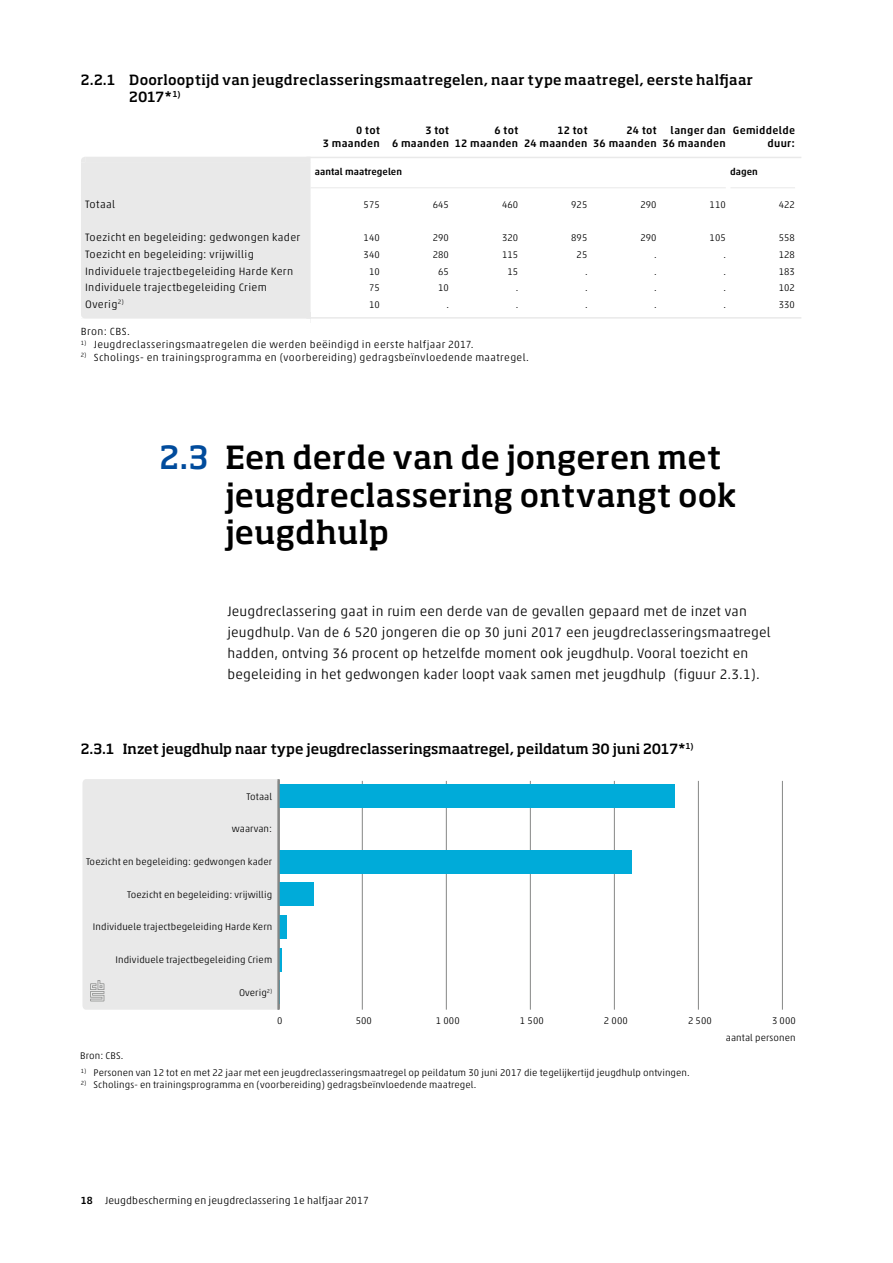
<style>
.page{position:relative;width:893px;height:1263px;background:#fff}
.page>*{position:absolute;margin:0;border:0;box-sizing:border-box;transform-origin:0 0}
.t1{font:500 31.5px/37.5px "Soho Pro";letter-spacing:.005em;color:#000}
.t2{font:300 13.8px/21px "Akko Pro";letter-spacing:.01em;color:#000}
.t3{font:500 13.8px/16.6px "Soho Pro";letter-spacing:.005em;color:#000}
.t4{font:300 10.8px "Akko Pro";letter-spacing:.025em;color:#000}
.t5{font:500 10.8px/13px "Akko Pro";letter-spacing:.025em;color:#000;text-align:right}
.t6{font:300 10.5px "Akko Pro";letter-spacing:.035em;color:#000}
.t7{font:300 10.5px "Akko Pro";letter-spacing:.01em;color:#000}
.t8{font:300 9.75px "Akko Pro";letter-spacing:.01em;color:#000}
.t9{font:500 9.75px "Akko Pro";letter-spacing:.005em;color:#000}
.s1{color:#fff}
.s2{color:#004b9c}
.s3{font-weight:500}
</style>
<div class="page">
<hr style="left:306px;top:157px;width:495px;height:1px;background:#e9e9e9">
<hr style="left:311px;top:187px;width:415px;height:1px;background:#e9e9e9">
<hr style="left:730px;top:187px;width:65px;height:1px;background:#e9e9e9">
<div style="left:81px;top:157px;width:230px;height:162px;background:#e9e9e9"></div>
<hr style="left:306px;top:317px;width:495px;height:2px;background:#e9e9e9">
<div style="left:82px;top:779px;width:195px;height:231px;background:#e9e9e9"></div>
<svg style="left:90px;top:980px;width:14px;height:21px"></svg>
<hr style="left:362px;top:781px;width:1px;height:229px;background:#868786">
<hr style="left:446px;top:781px;width:1px;height:229px;background:#868786">
<hr style="left:530px;top:781px;width:1px;height:229px;background:#868786">
<hr style="left:614px;top:781px;width:1px;height:229px;background:#868786">
<hr style="left:698px;top:781px;width:1px;height:229px;background:#868786">
<hr style="left:782px;top:781px;width:1px;height:229px;background:#868786">
<div style="left:279px;top:785px;width:396px;height:23px;background:#00abd9"></div>
<div style="left:279px;top:850px;width:353px;height:23px;background:#00abd9"></div>
<div style="left:279px;top:883px;width:35px;height:23px;background:#00abd9"></div>
<div style="left:279px;top:915px;width:8px;height:24px;background:#00abd9"></div>
<hr style="left:279px;top:948px;width:2px;height:23px;background:#00abd9">
<hr style="left:277px;top:779px;width:3px;height:231px;background:#868786">
<h2 class="t3" style="left:81px;top:71px;width:674px">2.2.1 Doorlooptijd van jeugdreclasseringsmaatregelen, naar type maatregel, eerste halfjaar<br><span class="s1">2.2.1</span> 2017*<sup>1)</sup></h2>
<p class="t5" style="left:323px;top:124px;width:59px">0 tot<br>3 maanden</p>
<p class="t5" style="left:392px;top:124px;width:59px">3 tot<br>6 maanden</p>
<p class="t5" style="left:455px;top:124px;width:65px">6 tot<br>12 maanden</p>
<p class="t5" style="left:524px;top:124px;width:65px">12 tot<br>24 maanden</p>
<p class="t5" style="left:593px;top:124px;width:65px">24 tot<br>36 maanden</p>
<p class="t5" style="left:662px;top:124px;width:65px">langer dan<br>36 maanden</p>
<p class="t5" style="left:733px;top:124px;width:64px">Gemiddelde duur:</p>
<p class="t9" style="left:315px;top:165px;width:89px">aantal maatregelen</p>
<p class="t9" style="left:730px;top:165px;width:29px">dagen</p>
<p class="t4" style="left:85px;top:198px;width:31px">Totaal</p>
<p class="t8" style="left:364px;top:199px;width:18px">575</p>
<p class="t8" style="left:433px;top:199px;width:18px">645</p>
<p class="t8" style="left:502px;top:199px;width:18px">460</p>
<p class="t8" style="left:571px;top:199px;width:18px">925</p>
<p class="t8" style="left:640px;top:199px;width:18px">290</p>
<p class="t8" style="left:710px;top:199px;width:18px">110</p>
<p class="t8" style="left:779px;top:199px;width:18px">422</p>
<p class="t4" style="left:85px;top:231px;width:216px">Toezicht en begeleiding: gedwongen kader</p>
<p class="t8" style="left:364px;top:232px;width:18px">140</p>
<p class="t8" style="left:433px;top:232px;width:18px">290</p>
<p class="t8" style="left:502px;top:232px;width:18px">320</p>
<p class="t8" style="left:571px;top:232px;width:18px">895</p>
<p class="t8" style="left:640px;top:232px;width:18px">290</p>
<p class="t8" style="left:710px;top:232px;width:18px">105</p>
<p class="t8" style="left:779px;top:232px;width:18px">558</p>
<p class="t4" style="left:85px;top:248px;width:170px">Toezicht en begeleiding: vrijwillig</p>
<p class="t8" style="left:364px;top:249px;width:18px">340</p>
<p class="t8" style="left:433px;top:249px;width:18px">280</p>
<p class="t8" style="left:502px;top:249px;width:18px">115</p>
<p class="t8" style="left:577px;top:249px;width:12px">25</p>
<p class="t8" style="left:654px;top:249px;width:4px">.</p>
<p class="t8" style="left:723px;top:249px;width:4px">.</p>
<p class="t8" style="left:779px;top:249px;width:18px">128</p>
<p class="t4" style="left:85px;top:264px;width:210px">Individuele trajectbegeleiding Harde Kern</p>
<p class="t8" style="left:369px;top:265px;width:12px">10</p>
<p class="t8" style="left:438px;top:265px;width:12px">65</p>
<p class="t8" style="left:507px;top:265px;width:12px">15</p>
<p class="t8" style="left:585px;top:265px;width:4px">.</p>
<p class="t8" style="left:654px;top:265px;width:4px">.</p>
<p class="t8" style="left:723px;top:265px;width:4px">.</p>
<p class="t8" style="left:779px;top:265px;width:18px">183</p>
<p class="t4" style="left:85px;top:281px;width:183px">Individuele trajectbegeleiding Criem</p>
<p class="t8" style="left:369px;top:282px;width:12px">75</p>
<p class="t8" style="left:438px;top:282px;width:12px">10</p>
<p class="t8" style="left:516px;top:282px;width:4px">.</p>
<p class="t8" style="left:585px;top:282px;width:4px">.</p>
<p class="t8" style="left:654px;top:282px;width:4px">.</p>
<p class="t8" style="left:723px;top:282px;width:4px">.</p>
<p class="t8" style="left:779px;top:282px;width:18px">102</p>
<p class="t4" style="left:85px;top:298px;width:40px">Overig<sup>2)</sup></p>
<p class="t8" style="left:369px;top:299px;width:12px">10</p>
<p class="t8" style="left:447px;top:299px;width:4px">.</p>
<p class="t8" style="left:516px;top:299px;width:4px">.</p>
<p class="t8" style="left:585px;top:299px;width:4px">.</p>
<p class="t8" style="left:654px;top:299px;width:4px">.</p>
<p class="t8" style="left:723px;top:299px;width:4px">.</p>
<p class="t8" style="left:779px;top:299px;width:18px">330</p>
<p class="t6" style="left:81px;top:326px;width:50px">Bron: CBS.</p>
<p class="t6" style="left:81px;top:338px;width:394px"><sup>1)</sup> Jeugdreclasseringsmaatregelen die werden beëindigd in eerste halfjaar 2017.</p>
<p class="t6" style="left:81px;top:351px;width:449px"><sup>2)</sup> Scholings- en trainingsprogramma en (voorbereiding) gedragsbeïnvloedende maatregel.</p>
<h1 class="t1" style="left:225px;top:437px;width:513px;text-indent:-66px"><span class="s2">2.3</span> Een derde van de jongeren met jeugdreclassering ontvangt ook jeugdhulp</h1>
<p class="t2" style="left:227px;top:601px;width:545px">Jeugdreclassering gaat in ruim een derde van de gevallen gepaard met de inzet van jeugdhulp. Van de 6 520 jongeren die op 30 juni 2017 een jeugdreclasseringsmaatregel hadden, ontving 36 procent op hetzelfde moment ook jeugdhulp. Vooral toezicht en begeleiding in het gedwongen kader loopt vaak samen met jeugdhulp (figuur 2.3.1).</p>
<h2 class="t3" style="left:81px;top:739px;width:614px">2.3.1 Inzet jeugdhulp naar type jeugdreclasseringsmaatregel, peildatum 30 juni 2017*<sup>1)</sup></h2>
<p class="t8" style="left:246px;top:790px;width:27px">Totaal</p>
<p class="t8" style="left:232px;top:823px;width:42px">waarvan:</p>
<p class="t8" style="left:86px;top:856px;width:188px">Toezicht en begeleiding: gedwongen kader</p>
<p class="t8" style="left:127px;top:888px;width:147px">Toezicht en begeleiding: vrĳwillig</p>
<p class="t8" style="left:93px;top:921px;width:181px">Individuele trajectbegeleiding Harde Kern</p>
<p class="t8" style="left:115px;top:954px;width:158px">Individuele trajectbegeleiding Criem</p>
<p class="t8" style="left:239px;top:986px;width:35px">Overig<sup>2)</sup></p>
<p class="t8" style="left:277px;top:1014px;width:7px">0</p>
<p class="t8" style="left:356px;top:1014px;width:18px">500</p>
<p class="t8" style="left:436px;top:1014px;width:25px">1 000</p>
<p class="t8" style="left:520px;top:1014px;width:25px">1 500</p>
<p class="t8" style="left:604px;top:1014px;width:25px">2 000</p>
<p class="t8" style="left:688px;top:1014px;width:25px">2 500</p>
<p class="t8" style="left:772px;top:1014px;width:25px">3 000</p>
<p class="t8" style="left:80px;top:1050px;width:45px">Bron: CBS.</p>
<p class="t8" style="left:81px;top:1067px;width:610px"><sup>1)</sup> Personen van 12 tot en met 22 jaar met een jeugdreclasseringsmaatregel op peildatum 30 juni 2017 die tegelĳkertĳd jeugdhulp ontvingen.</p>
<p class="t8" style="left:81px;top:1079px;width:397px"><sup>2)</sup> Scholings- en trainingsprogramma en (voorbereiding) gedragsbeïnvloedende maatregel.</p>
<p class="t8" style="left:726px;top:1031px;width:71px">aantal personen</p>
<p class="t7" style="left:81px;top:1194px;width:290px"><span class="s3">18</span> Jeugdbescherming en jeugdreclassering 1e halfjaar 2017</p>
</div>
